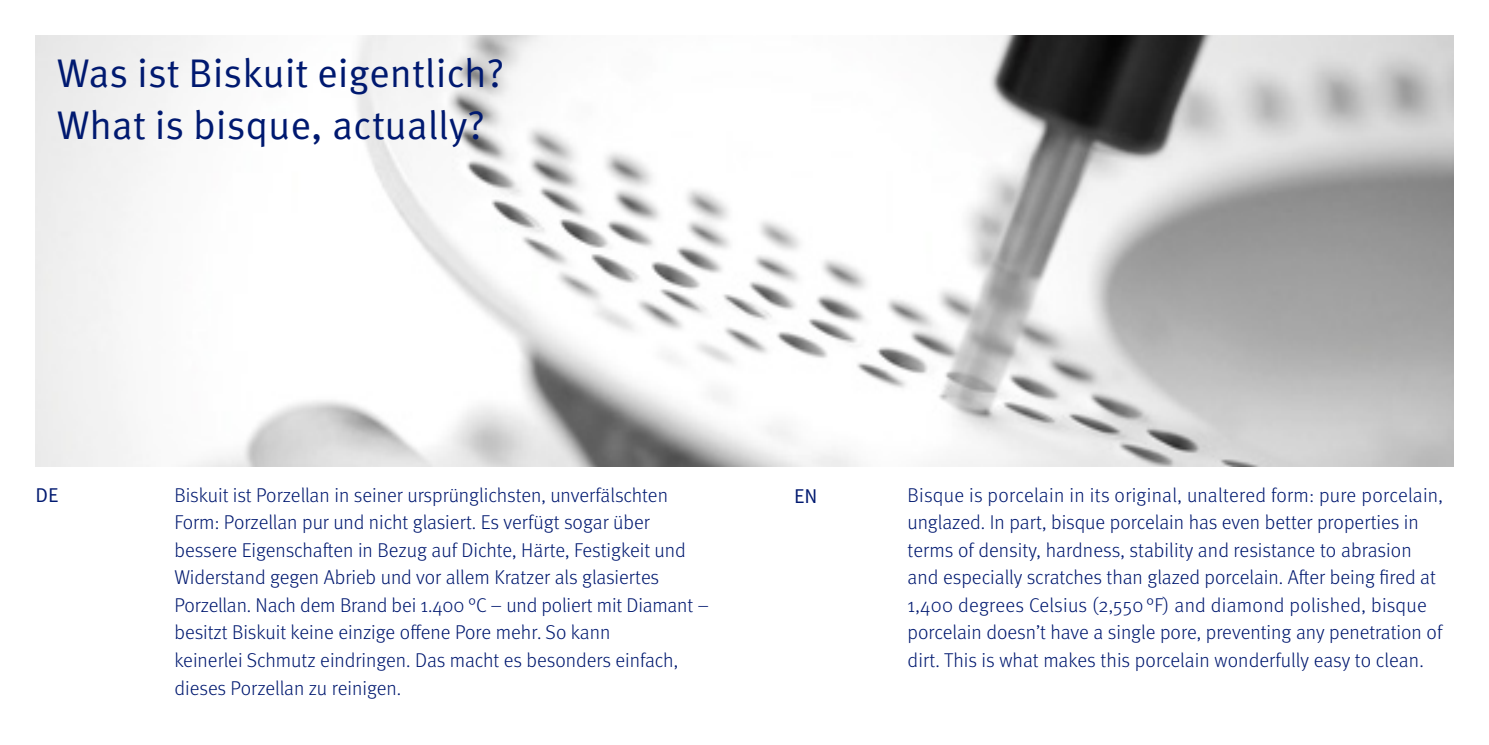
<style>
.page{position:relative;width:1489px;height:745px;background:#fff}
.page>*{position:absolute;margin:0;border:0;box-sizing:border-box;transform-origin:0 0}
.t1{font:40px/52px "Meta Pro";color:#001970}
.t2{font:300 20px/27.5px "Meta OT";color:#001970}
.t3{font:20px "Meta Pro";color:#001970}
</style>
<div class="page">
<img style="left:35px;top:35px;width:1418px;height:431px">
<h1 class="t1" style="left:57px;top:48px;width:449px">Was ist Biskuit eigentlich?<br>What is bisque, actually?</h1>
<p class="t2" style="left:174px;top:481px;width:536px">Biskuit ist Porzellan in seiner ursprünglichsten, unverfälschten Form: Porzellan pur und nicht glasiert. Es verfügt sogar über bessere Eigenschaften in Bezug auf Dichte, Härte, Festigkeit und Widerstand gegen Abrieb und vor allem Kratzer als glasiertes Porzellan. Nach dem Brand bei 1.400 °C – und poliert mit Diamant – besitzt Biskuit keine einzige offene Pore mehr. So kann<br>keinerlei Schmutz eindringen. Das macht es besonders einfach, dieses Porzellan zu reinigen.</p>
<p class="t3" style="left:35px;top:482px;width:25px">DE</p>
<p class="t3" style="left:794px;top:483px;width:25px">EN</p>
<p class="t2" style="left:907px;top:481px;width:537px">Bisque is porcelain in its original, unaltered form: pure porcelain, unglazed. In part, bisque porcelain has even better properties in terms of density, hardness, stability and resistance to abrasion and especially scratches than glazed porcelain. After being fired at 1,400 degrees Celsius (2,550 °F) and diamond polished, bisque porcelain doesn’t have a single pore, preventing any penetration of dirt. This is what makes this porcelain wonderfully easy to clean.</p>
</div>
